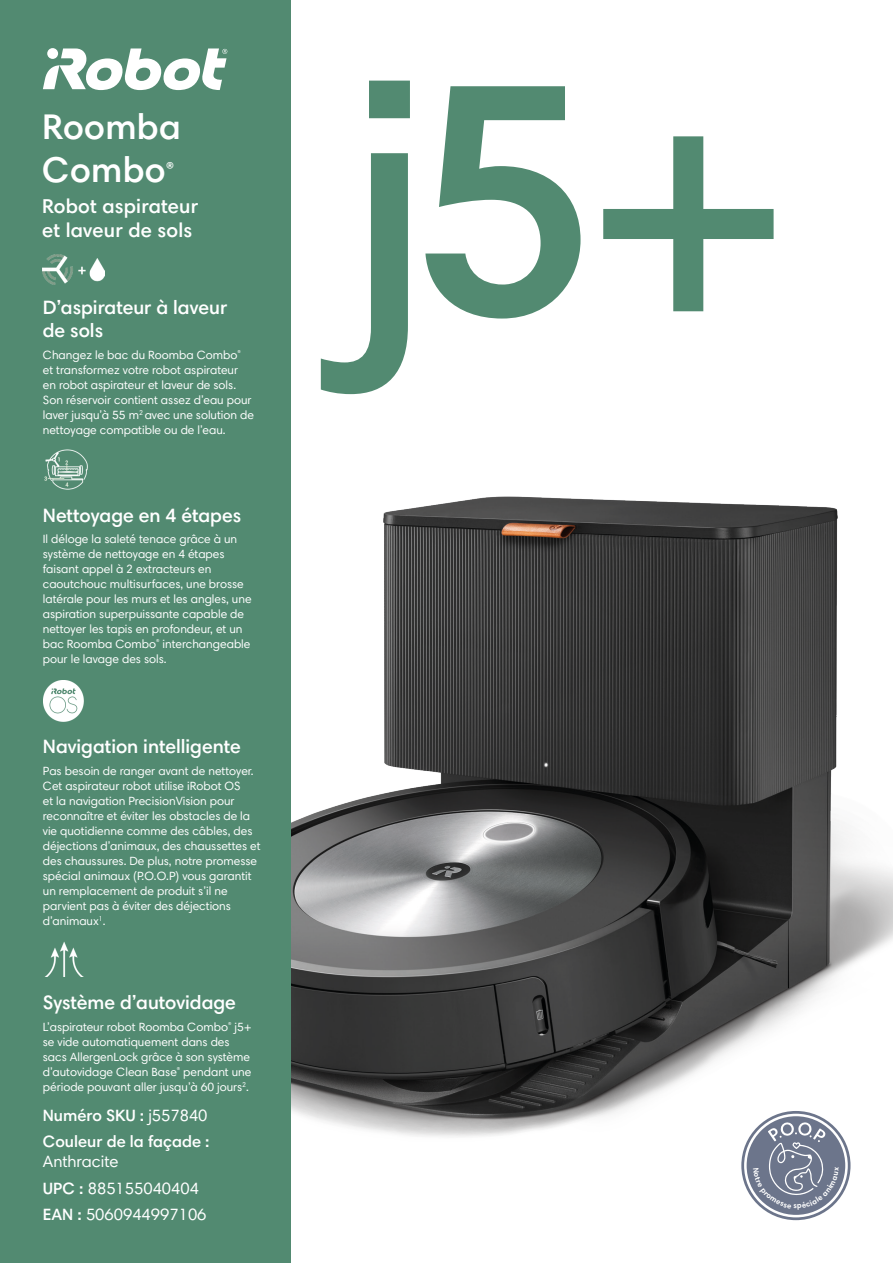
<style>
.page{position:relative;width:893px;height:1263px;background:#fff}
.page>*{position:absolute;margin:0;border:0;box-sizing:border-box;transform-origin:0 0}
.t1{font:600 330px "Harmonia Sans Pro Cyr";color:#528a71}
.Lockup{font:600 36px/43.2px "Harmonia Sans Pro Cyr";letter-spacing:.01em;color:#fff}
.Lockup-2{font:600 20.25px/24.3px "Harmonia Sans Pro Cyr";letter-spacing:.01em;color:#fff}
.header_-_white_-_MAS{font:600 19.5px/23.4px "Harmonia Sans Pro Cyr";color:#fff}
.front_page_info{font:600 16.5px/19.8px "Harmonia Sans Pro Cyr";color:#fff}
.front_page_info-2{font:16.5px "Harmonia Sans Pro Cyr";color:#fff}
.Lockup-3{font:600 15.75px "Harmonia Sans Pro Cyr";color:#fff}
.basic_-_white_-_MAST{font:12px/15px "Harmonia Sans Pro Cyr";color:#fff}
.s1{font-weight:400}
.s2{font-weight:600}
</style>
<div class="page">
<img style="left:291px;top:496px;width:602px;height:686px">
<div style="left:0;top:0;width:291px;height:1263px;background:#528a71"></div>
<img style="left:43px;top:255px;width:62px;height:29px">
<img style="left:44px;top:449px;width:44px;height:41px">
<img style="left:43px;top:681px;width:41px;height:40px">
<img style="left:46px;top:941px;width:37px;height:35px">
<svg style="left:741px;top:1111px;width:109px;height:109px"></svg>
<svg style="left:43px;top:48px;width:184px;height:42px"></svg>
<svg style="left:744px;top:1114px;width:104px;height:103px"></svg>
<p class="Lockup" style="left:42px;top:104px;width:140px">Roomba<br>Combo</p>
<p class="Lockup-3" style="left:166px;top:158px;width:9px">®</p>
<p class="Lockup-2" style="left:42px;top:194px;width:158px">Robot aspirateur et laveur de sols</p>
<p class="header_-_white_-_MAS" style="left:43px;top:295px;width:186px">D’aspirateur à laveur de sols</p>
<p class="basic_-_white_-_MAST" style="left:43px;top:347px;width:213px">Changez le bac du Roomba Combo<sup>® </sup>et transformez votre robot aspirateur en robot aspirateur et laveur de sols.<br>Son réservoir contient assez d’eau pour laver jusqu’à 55 m<sup>2</sup> avec une solution de nettoyage compatible ou de l’eau.</p>
<p class="header_-_white_-_MAS" style="left:43px;top:503px;width:200px">Nettoyage en 4 étapes</p>
<p class="basic_-_white_-_MAST" style="left:43px;top:532px;width:210px">Il déloge la saleté tenace grâce à un système de nettoyage en 4 étapes faisant appel à 2 extracteurs en caoutchouc multisurfaces, une brosse latérale pour les murs et les angles, une aspiration superpuissante capable de nettoyer les tapis en profondeur, et un bac Roomba Combo<sup>®</sup> interchangeable pour le lavage des sols.</p>
<p class="header_-_white_-_MAS" style="left:43px;top:734px;width:199px">Navigation intelligente</p>
<p class="basic_-_white_-_MAST" style="left:43px;top:763px;width:219px">Pas besoin de ranger avant de nettoyer.<br>Cet aspirateur robot utilise iRobot OS<br>et la navigation PrecisionVision pour reconnaître et éviter les obstacles de la vie quotidienne comme des câbles, des déjections d’animaux, des chaussettes et des chaussures. De plus, notre promesse spécial animaux (P.O.O.P) vous garantit un remplacement de produit s’il ne parvient pas à éviter des déjections d’animaux<sup>1</sup>.</p>
<p class="header_-_white_-_MAS" style="left:43px;top:991px;width:195px">Système d’autovidage</p>
<p class="basic_-_white_-_MAST" style="left:43px;top:1019px;width:211px">L’aspirateur robot Roomba Combo<sup>®</sup> j5+ se vide automatiquement dans des sacs AllergenLock grâce à son système d’autovidage Clean Base<sup>®</sup> pendant une période pouvant aller jusqu’à 60 jours<sup>2</sup>.</p>
<p class="front_page_info" style="left:43px;top:1105px;width:166px">Numéro SKU : <span class="s1">j557840</span></p>
<p class="front_page_info" style="left:43px;top:1132px;width:168px">Couleur de la façade :<br><span class="s1">Anthracite</span></p>
<p class="front_page_info-2" style="left:43px;top:1178px;width:158px"><span class="s2">UPC :</span> 885155040404</p>
<p class="front_page_info-2" style="left:43px;top:1204px;width:165px"><span class="s2">EAN :</span> 5060944997106</p>
<p class="t1" style="left:350px;top:-10px;width:451px">j5+</p>
</div>
